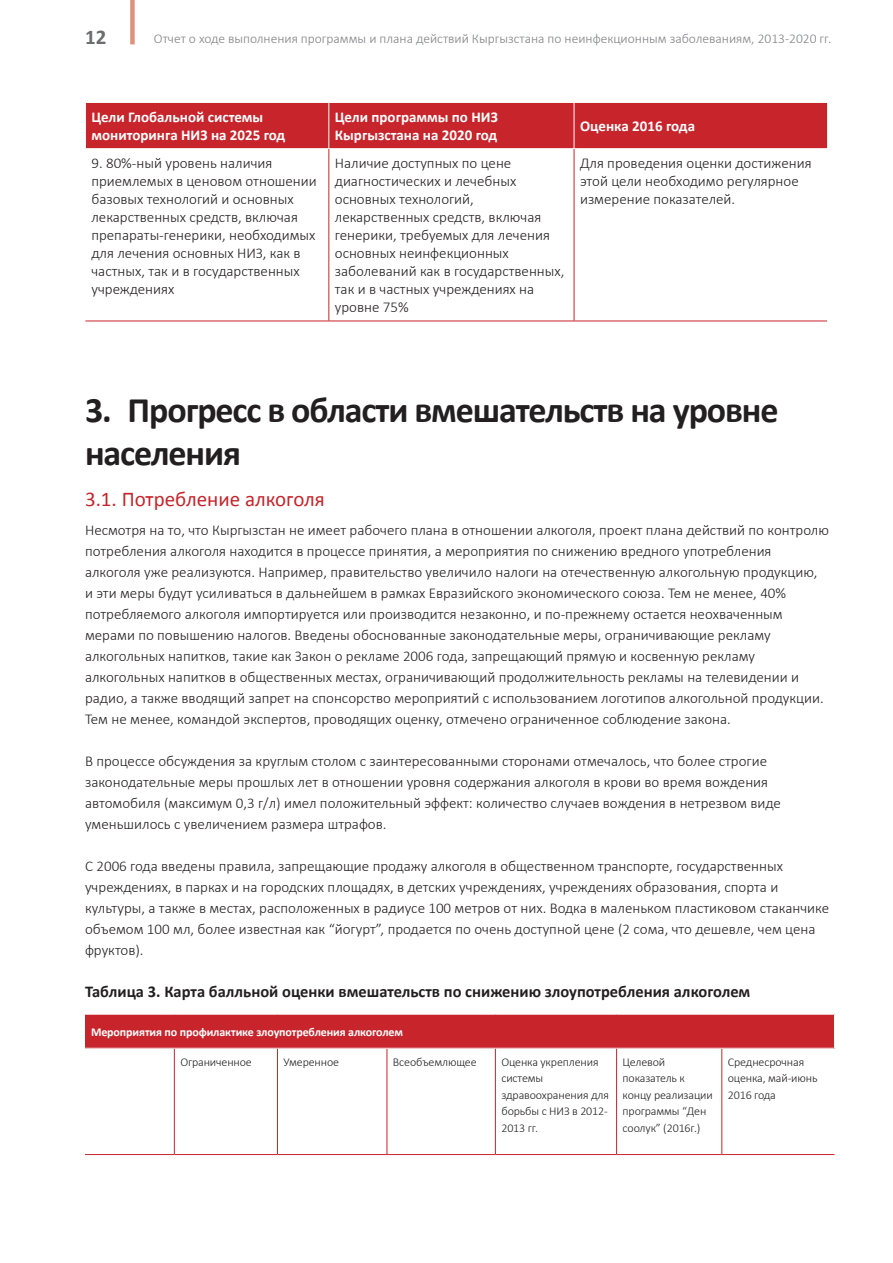
<style>
.page{position:relative;width:893px;height:1263px;background:#fff}
.page>*{position:absolute;margin:0;border:0;box-sizing:border-box;transform-origin:0 0}
.t1{font:700 36px/43.2px "Calibri";letter-spacing:-.03em;color:#231f20}
.t2{font:21px "Calibri";color:#c8242b}
.t3{font:700 21px "Calibri";color:#6c6d70}
.t4{font:700 16.5px "Calibri";color:#231f20}
.t5{font:300 15px/18px "Calibri";color:#231f20}
.t6{font:700 15px/18px "Calibri";color:#fff}
.t7{font:300 13.5px "Calibri";color:#808285}
.t8{font:300 12px/16.5px "Calibri";letter-spacing:-.01em;color:#231f20}
.t9{font:700 12px "Calibri";letter-spacing:-.01em;color:#fff}
</style>
<div class="page">
<div style="left:130px;top:0;width:5px;height:44px;background:#e09179"></div>
<div style="left:86px;top:103px;width:741px;height:45px;background:#c8242b"></div>
<hr style="left:328px;top:103px;width:1px;height:45px;background:#fff">
<hr style="left:574px;top:103px;width:1px;height:45px;background:#fff">
<hr style="left:328px;top:149px;width:1px;height:172px;background:#c8242b">
<hr style="left:574px;top:149px;width:1px;height:172px;background:#c8242b">
<hr style="left:85px;top:321px;width:244px;height:1px;background:#c8242b">
<hr style="left:329px;top:321px;width:245px;height:1px;background:#c8242b">
<hr style="left:574px;top:321px;width:253px;height:1px;background:#c8242b">
<div style="left:85px;top:1014px;width:749px;height:34px;background:#c8242b"></div>
<hr style="left:174px;top:1048px;width:1px;height:106px;background:#c8242b">
<hr style="left:277px;top:1048px;width:1px;height:106px;background:#c8242b">
<hr style="left:387px;top:1048px;width:1px;height:106px;background:#c8242b">
<hr style="left:495px;top:1048px;width:1px;height:106px;background:#c8242b">
<hr style="left:616px;top:1048px;width:1px;height:106px;background:#c8242b">
<hr style="left:721px;top:1048px;width:1px;height:106px;background:#c8242b">
<hr style="left:85px;top:1154px;width:89px;height:1px;background:#c8242b">
<hr style="left:174px;top:1154px;width:103px;height:1px;background:#c8242b">
<hr style="left:277px;top:1154px;width:110px;height:1px;background:#c8242b">
<hr style="left:387px;top:1154px;width:108px;height:1px;background:#c8242b">
<hr style="left:495px;top:1154px;width:122px;height:1px;background:#c8242b">
<hr style="left:617px;top:1154px;width:105px;height:1px;background:#c8242b">
<hr style="left:722px;top:1154px;width:112px;height:1px;background:#c8242b">
<hr style="left:85px;top:1014px;width:89px;height:1px;background:#fff">
<hr style="left:174px;top:1014px;width:103px;height:1px;background:#fff">
<hr style="left:277px;top:1014px;width:110px;height:1px;background:#fff">
<hr style="left:387px;top:1014px;width:108px;height:1px;background:#fff">
<hr style="left:495px;top:1014px;width:122px;height:1px;background:#fff">
<hr style="left:617px;top:1014px;width:105px;height:1px;background:#fff">
<hr style="left:722px;top:1014px;width:113px;height:1px;background:#fff">
<hr style="left:174px;top:1048px;width:103px;height:1px;background:#fff">
<hr style="left:277px;top:1048px;width:110px;height:1px;background:#fff">
<hr style="left:387px;top:1048px;width:108px;height:1px;background:#fff">
<hr style="left:495px;top:1048px;width:122px;height:1px;background:#fff">
<hr style="left:617px;top:1048px;width:105px;height:1px;background:#fff">
<h2 class="t3" style="left:85px;top:24px;width:23px">12</h2>
<p class="t7" style="left:154px;top:30px;width:679px">Отчет о ходе выполнения программы и плана действий Кыргызстана по неинфекционным заболеваниям, 2013-2020 гг.</p>
<p class="t6" style="left:91px;top:107px;width:195px">Цели Глобальной системы мониторинга НИЗ на 2025 год</p>
<p class="t6" style="left:335px;top:107px;width:165px">Цели программы по НИЗ<br>Кыргызстана на 2020 год</p>
<p class="t6" style="left:580px;top:116px;width:117px">Оценка 2016 года</p>
<p class="t5" style="left:91px;top:154px;width:227px">9. 80%-ный уровень наличия приемлемых в ценовом отношении базовых технологий и основных лекарственных средств, включая препараты-генерики, необходимых для лечения основных НИЗ, как в частных, так и в государственных учреждениях</p>
<p class="t5" style="left:335px;top:154px;width:231px">Наличие доступных по цене диагностических и лечебных основных технологий, лекарственных средств, включая генерики, требуемых для лечения основных неинфекционных заболеваний как в государственных, так и в частных учреждениях на уровне 75%</p>
<p class="t5" style="left:580px;top:154px;width:233px">Для проведения оценки достижения этой цели необходимо регулярное измерение показателей.</p>
<h1 class="t1" style="left:85px;top:386px;width:695px">3. Прогресс в области вмешательств на уровне населения</h1>
<h2 class="t2" style="left:85px;top:486px;width:241px">3.1. Потребление алкоголя</h2>
<p class="t5" style="left:85px;top:519px;width:745px;line-height:21px">Несмотря на то, что Кыргызстан не имеет рабочего плана в отношении алкоголя, проект плана действий по контролю потребления алкоголя находится в процессе принятия, а мероприятия по снижению вредного употребления алкоголя уже реализуются. Например, правительство увеличило налоги на отечественную алкогольную продукцию, и эти меры будут усиливаться в дальнейшем в рамках Евразийского экономического союза. Тем не менее, 40% потребляемого алкоголя импортируется или производится незаконно, и по-прежнему остается неохваченным мерами по повышению налогов. Введены обоснованные законодательные меры, ограничивающие рекламу алкогольных напитков, такие как Закон о рекламе 2006 года, запрещающий прямую и косвенную рекламу алкогольных напитков в общественных местах, ограничивающий продолжительность рекламы на телевидении и радио, а также вводящий запрет на спонсорство мероприятий с использованием логотипов алкогольной продукции.<br>Тем не менее, командой экспертов, проводящих оценку, отмечено ограниченное соблюдение закона.</p>
<p class="t5" style="left:85px;top:750px;width:697px;line-height:21px">В процессе обсуждения за круглым столом с заинтересованными сторонами отмечалось, что более строгие законодательные меры прошлых лет в отношении уровня содержания алкоголя в крови во время вождения автомобиля (максимум 0,3 г/л) имел положительный эффект: количество случаев вождения в нетрезвом виде уменьшилось с увеличением размера штрафов.</p>
<p class="t5" style="left:85px;top:855px;width:746px;line-height:21px">С 2006 года введены правила, запрещающие продажу алкоголя в общественном транспорте, государственных учреждениях, в парках и на городских площадях, в детских учреждениях, учреждениях образования, спорта и культуры, а также в местах, расположенных в радиусе 100 метров от них. Водка в маленьком пластиковом стаканчике объемом 100 мл, более известная как “йогурт”, продается по очень доступной цене (2 сома, что дешевле, чем цена фруктов).</p>
<p class="t4" style="left:85px;top:982px;width:667px">Таблица 3. Карта балльной оценки вмешательств по снижению злоупотребления алкоголем</p>
<p class="t9" style="left:91px;top:1024px;width:313px">Мероприятия по профилактике злоупотребления алкоголем</p>
<p class="t8" style="left:180px;top:1053px;width:73px">Ограниченное</p>
<p class="t8" style="left:283px;top:1053px;width:57px">Умеренное</p>
<p class="t8" style="left:393px;top:1053px;width:85px">Всеобъемлющее</p>
<p class="t8" style="left:501px;top:1053px;width:109px">Оценка укрепления системы здравоохранения для борьбы с НИЗ в 2012-<br>2013 гг.</p>
<p class="t8" style="left:623px;top:1053px;width:92px">Целевой показатель к концу реализации программы “Ден соолук” (2016г.)</p>
<p class="t8" style="left:728px;top:1053px;width:91px">Среднесрочная оценка, май-июнь<br>2016 года</p>
</div>
